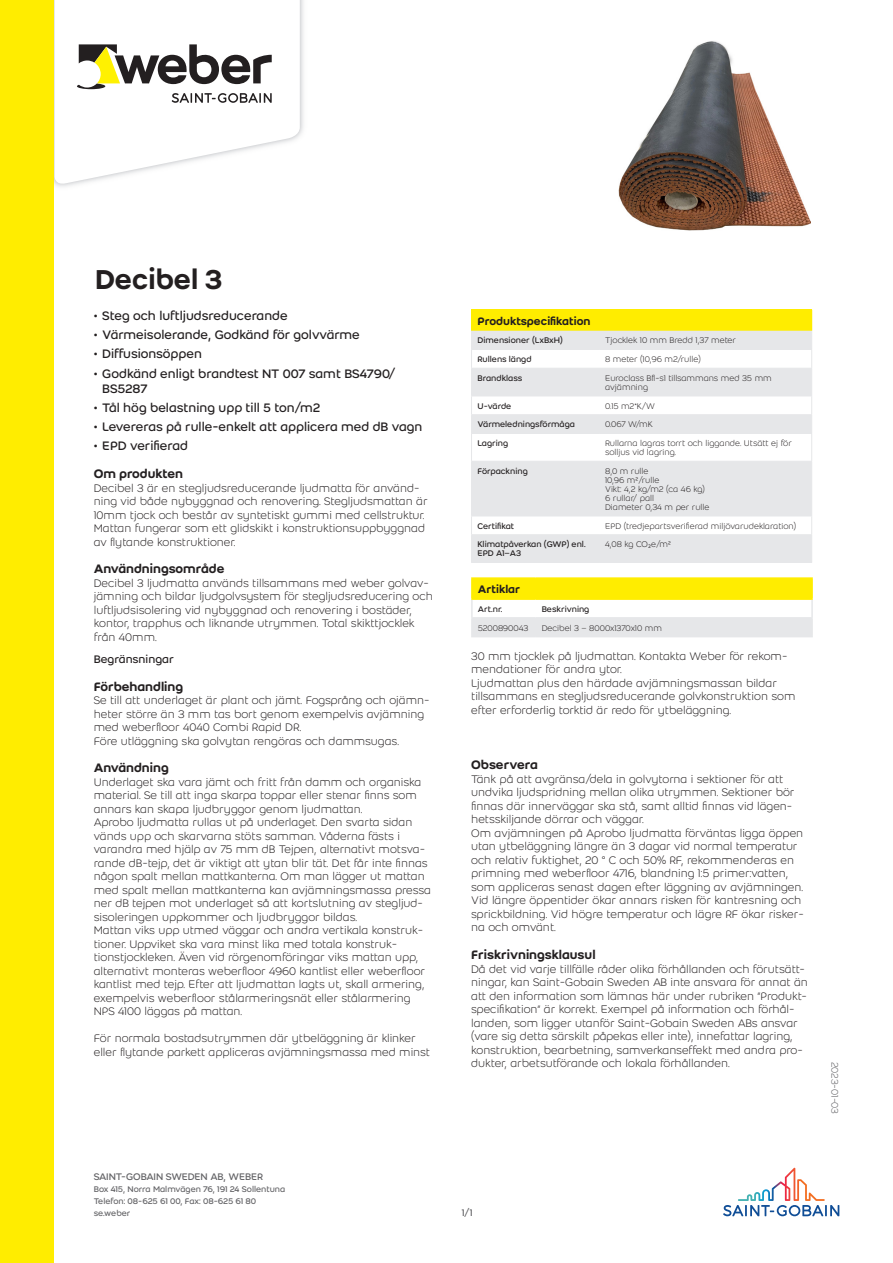
<style>
.page{position:relative;width:893px;height:1263px;background:#fff}
.page>*{position:absolute;margin:0;border:0;box-sizing:border-box;transform-origin:0 0}
.Product_name{font:500 30px "Weber";color:#231f20}
.t1{font:13.5px/15px "Weber";color:#231f20}
.Second_header{font:500 13.5px "Weber";color:#231f20}
.Body_text{font:300 12px/13.5px "Weber";color:#231f20}
.header_1{font:500 12px "Weber";color:#231f20}
.Second_sub-header{font:12px "Weber";color:#231f20}
.column_header_1_colu{font:500 12px "Weber";color:#231f20}
.t2{font:10.5px "Weber";letter-spacing:-.01em;color:#636366}
.Last_modification_da{font:300 10.5px "Weber";color:#636366}
.column_2{font:300 9px/9px "Weber";color:#231f20}
.column_1{font:9px/9px "Weber";color:#231f20}
.t3{font:9px/12px "Weber";letter-spacing:-.005em;color:#636366}
.column_header_2_colu{font:9px "Weber";color:#231f20}
.column_1-2{font:300 9px "Weber";color:#231f20}
.s1{font-family:"Calibri"}
</style>
<div class="page">
<img style="left:54px;top:0;width:250px;height:187px">
<svg style="left:55px;top:0;width:245px;height:186px"></svg>
<svg style="left:77px;top:44px;width:195px;height:59px"></svg>
<div style="left:0;top:0;width:54px;height:1263px;background:#ffed00"></div>
<svg style="left:723px;top:1168px;width:116px;height:48px"></svg>
<div style="left:471px;top:310px;width:341px;height:21px;background:#ffed00"></div>
<svg style="left:472px;top:331px;width:339px;height:231px;fill:#e6e7e9"></svg>
<hr style="left:471px;top:349px;width:128px;height:1px;background:#e6e7e9">
<hr style="left:599px;top:349px;width:213px;height:1px;background:#e6e7e9">
<hr style="left:471px;top:368px;width:128px;height:1px;background:#e6e7e9">
<hr style="left:599px;top:368px;width:213px;height:1px;background:#e6e7e9">
<hr style="left:471px;top:396px;width:128px;height:1px;background:#e6e7e9">
<hr style="left:599px;top:396px;width:213px;height:1px;background:#e6e7e9">
<hr style="left:471px;top:414px;width:128px;height:1px;background:#e6e7e9">
<hr style="left:599px;top:414px;width:213px;height:1px;background:#e6e7e9">
<hr style="left:471px;top:433px;width:128px;height:1px;background:#e6e7e9">
<svg style="left:471px;top:330px;width:1px;height:131px"></svg>
<hr style="left:599px;top:433px;width:213px;height:1px;background:#e6e7e9">
<svg style="left:811px;top:330px;width:1px;height:131px"></svg>
<hr style="left:471px;top:461px;width:128px;height:1px;background:#e6e7e9">
<hr style="left:471px;top:462px;width:1px;height:54px;background:#e6e7e9">
<hr style="left:599px;top:461px;width:213px;height:1px;background:#e6e7e9">
<hr style="left:811px;top:462px;width:1px;height:54px;background:#e6e7e9">
<hr style="left:471px;top:516px;width:128px;height:1px;background:#e6e7e9">
<hr style="left:599px;top:516px;width:213px;height:1px;background:#e6e7e9">
<hr style="left:471px;top:534px;width:128px;height:1px;background:#e6e7e9">
<svg style="left:471px;top:517px;width:1px;height:45px"></svg>
<hr style="left:471px;top:562px;width:128px;height:1px;background:#e6e7e9">
<hr style="left:599px;top:534px;width:213px;height:1px;background:#e6e7e9">
<svg style="left:811px;top:517px;width:1px;height:45px"></svg>
<hr style="left:599px;top:562px;width:213px;height:1px;background:#e6e7e9">
<hr style="left:471px;top:577px;width:65px;height:2px;background:#ffed00">
<hr style="left:536px;top:577px;width:277px;height:2px;background:#ffed00">
<svg style="left:471px;top:578px;width:342px;height:58px"></svg>
<hr style="left:471px;top:636px;width:65px;height:1px;background:#e6e7e9">
<hr style="left:536px;top:636px;width:277px;height:1px;background:#e6e7e9">
<img style="left:619px;top:41px;width:191px;height:189px">
<p class="Product_name" style="left:95px;top:257px;width:129px">Decibel 3</p>
<p class="t1" style="left:94px;top:308px;width:196px">• Steg och luftljudsreducerande</p>
<p class="t1" style="left:94px;top:327px;width:268px">• Värmeisolerande, Godkänd för golvvärme</p>
<p class="t1" style="left:94px;top:346px;width:110px">• Diffusionsöppen</p>
<p class="t1" style="left:102px;top:365px;width:295px;text-indent:-9px">• Godkänd enligt brandtest NT 007 samt BS4790/<br>BS5287</p>
<p class="t1" style="left:94px;top:400px;width:228px">• Tål hög belastning upp till 5 ton/m2</p>
<p class="t1" style="left:94px;top:419px;width:330px">• Levereras på rulle-enkelt att applicera med dB vagn</p>
<p class="t1" style="left:94px;top:438px;width:96px">• EPD verifierad</p>
<p class="Second_header" style="left:94px;top:464px;width:91px">Om produkten</p>
<p class="Body_text" style="left:94px;top:481px;width:335px">Decibel 3 är en stegljudsreducerande ljudmatta för använd&shy;ning vid både nybyggnad och renovering. Stegljudsmattan är 10mm tjock och består av syntetiskt gummi med cellstruktur.<br>Mattan fungerar som ett glidskikt i konstruktionsuppbyggnad av flytande konstruktioner.</p>
<p class="Second_header" style="left:94px;top:559px;width:132px">Användningsområde</p>
<p class="Body_text" style="left:94px;top:576px;width:341px">Decibel 3 ljudmatta används tillsammans med weber golvav&shy;jämning och bildar ljudgolvsystem för stegljudsreducering och luftljudsisolering vid nybyggnad och renovering i bostäder, kontor, trapphus och liknande utrymmen. Total skikttjocklek från 40mm.</p>
<p class="Second_sub-header" style="left:94px;top:651px;width:82px">Begränsningar</p>
<p class="Second_header" style="left:94px;top:676px;width:91px">Förbehandling</p>
<p class="Body_text" style="left:94px;top:693px;width:337px">Se till att underlaget är plant och jämt. Fogsprång och ojämn&shy;heter större än 3 mm tas bort genom exempelvis avjämning med weberfloor 4040 Combi Rapid DR.<br>Före utläggning ska golvytan rengöras och dammsugas.</p>
<p class="Second_header" style="left:94px;top:758px;width:77px">Användning</p>
<p class="Body_text" style="left:94px;top:775px;width:339px">Underlaget ska vara jämt och fritt från damm och organiska material. Se till att inga skarpa toppar eller stenar finns som annars kan skapa ljudbryggor genom ljudmattan.<br>Aprobo ljudmatta rullas ut på underlaget. Den svarta sidan vänds upp och skarvarna stöts samman. Våderna fästs i varandra med hjälp av 75 mm dB Tejpen, alternativt motsva&shy;rande dB-tejp, det är viktigt att ytan blir tät. Det får inte finnas någon spalt mellan mattkanterna. Om man lägger ut mattan med spalt mellan mattkanterna kan avjämningsmassa pressa ner dB tejpen mot underlaget så att kortslutning av stegljud&shy;sisoleringen uppkommer och ljudbryggor bildas.<br>Mattan viks upp utmed väggar och andra vertikala konstruk&shy;tioner. Uppviket ska vara minst lika med totala konstruk&shy;tionstjockleken. Även vid rörgenomföringar viks mattan upp, alternativt monteras weberfloor 4960 kantlist eller weberfloor kantlist med tejp. Efter att ljudmattan lagts ut, skall armering, exempelvis weberfloor stålarmeringsnät eller stålarmering NPS 4100 läggas på mattan.</p>
<p class="Body_text" style="left:94px;top:1031px;width:338px">För normala bostadsutrymmen där ytbeläggning är klinker eller flytande parkett appliceras avjämningsmassa med minst</p>
<p class="t2" style="left:94px;top:1169px;width:171px">SAINT-GOBAIN SWEDEN AB, WEBER</p>
<p class="t3" style="left:94px;top:1183px;width:193px">Box 415, Norra Malmvägen 76, 191 24 Sollentuna<br>Telefon: 08-625 61 00, Fax: 08-625 61 80 se.weber</p>
<p class="header_1" style="left:477px;top:312px;width:114px">Produktspecifikation</p>
<p class="column_1" style="left:477px;top:336px;width:87px">Dimensioner (LxBxH)</p>
<p class="column_2" style="left:605px;top:336px;width:132px">Tjocklek 10 mm Bredd 1,37 meter</p>
<p class="column_1" style="left:477px;top:355px;width:56px">Rullens längd</p>
<p class="column_2" style="left:605px;top:355px;width:97px">8 meter (10,96 m2/rulle)</p>
<p class="column_1" style="left:477px;top:373px;width:46px">Brandklass</p>
<p class="column_2" style="left:605px;top:373px;width:168px">Euroclass Bfl-s1 tillsammans med 35 mm avjämning</p>
<p class="column_1" style="left:477px;top:401px;width:35px">U-värde</p>
<p class="column_2" style="left:605px;top:401px;width:51px">0.15 m2*K/W</p>
<p class="column_1" style="left:477px;top:420px;width:99px">Värmeledningsförmåga</p>
<p class="column_2" style="left:605px;top:420px;width:49px">0.067 W/mK</p>
<p class="column_1" style="left:477px;top:439px;width:32px">Lagring</p>
<p class="column_2" style="left:605px;top:439px;width:188px">Rullarna lagras torrt och liggande. Utsätt ej för solljus vid lagring.</p>
<p class="column_1" style="left:477px;top:466px;width:52px">Förpackning</p>
<p class="column_2" style="left:605px;top:466px;width:106px">8,0 m rulle<br>10,96 m²/rulle<br>Vikt: 4,2 kg/m2 (ca 46 kg)<br>6 rullar/ pall<br>Diameter 0,34 m per rulle</p>
<p class="column_1" style="left:477px;top:521px;width:38px">Certifikat</p>
<p class="column_2" style="left:605px;top:521px;width:193px">EPD (tredjepartsverifierad miljövarudeklaration)</p>
<p class="column_1" style="left:477px;top:540px;width:110px">Klimatpåverkan (GWP) enl.<br>EPD A1–A3</p>
<p class="column_2" style="left:605px;top:540px;width:67px">4,08 kg CO<span class="s1">₂</span>e/m²</p>
<p class="column_header_1_colu" style="left:478px;top:580px;width:44px">Artiklar</p>
<p class="column_header_2_colu" style="left:478px;top:603px;width:26px">Art.nr.</p>
<p class="column_header_2_colu" style="left:542px;top:603px;width:49px">Beskrivning</p>
<p class="column_1-2" style="left:478px;top:622px;width:52px">5200890043</p>
<p class="column_2" style="left:542px;top:623px;width:122px">Decibel 3 – 8000x1370x10 mm</p>
<p class="Body_text" style="left:471px;top:649px;width:326px">30 mm tjocklek på ljudmattan. Kontakta Weber för rekom&shy;mendationer för andra ytor.<br>Ljudmattan plus den härdade avjämningsmassan bildar tillsammans en stegljudsreducerande golvkonstruktion som efter erforderlig torktid är redo för ytbeläggning.</p>
<p class="Second_header" style="left:471px;top:755px;width:68px">Observera</p>
<p class="Body_text" style="left:471px;top:772px;width:334px">Tänk på att avgränsa/dela in golvytorna i sektioner för att undvika ljudspridning mellan olika utrymmen. Sektioner bör finnas där innerväggar ska stå, samt alltid finnas vid lägen&shy;hetsskiljande dörrar och väggar.<br>Om avjämningen på Aprobo ljudmatta förväntas ligga öppen utan ytbeläggning längre än 3 dagar vid normal temperatur och relativ fuktighet, 20 ° C och 50% RF, rekommenderas en primning med weberfloor 4716, blandning 1:5 primer:vatten, som appliceras senast dagen efter läggning av avjämningen.<br>Vid längre öppentider ökar annars risken för kantresning och sprickbildning. Vid högre temperatur och lägre RF ökar risker&shy;na och omvänt.</p>
<p class="Second_header" style="left:471px;top:945px;width:126px">Friskrivningsklausul</p>
<p class="Body_text" style="left:471px;top:962px;width:338px">Då det vid varje tillfälle råder olika förhållanden och förutsätt&shy;ningar, kan Saint-Gobain Sweden AB inte ansvara för annat än att den information som lämnas här under rubriken ”Produkt&shy;specifikation” är korrekt. Exempel på information och förhål&shy;landen, som ligger utanför Saint-Gobain Sweden ABs ansvar (vare sig detta särskilt påpekas eller inte), innefattar lagring, konstruktion, bearbetning, samverkanseffekt med andra pro&shy;dukter, arbetsutförande och lokala förhållanden.</p>
<p class="Last_modification_da" style="left:842px;top:1062px;width:54px;rotate:90deg">2023-01-03</p>
<p class="t2" style="left:462px;top:1205px;width:12px">1/1</p>
</div>
